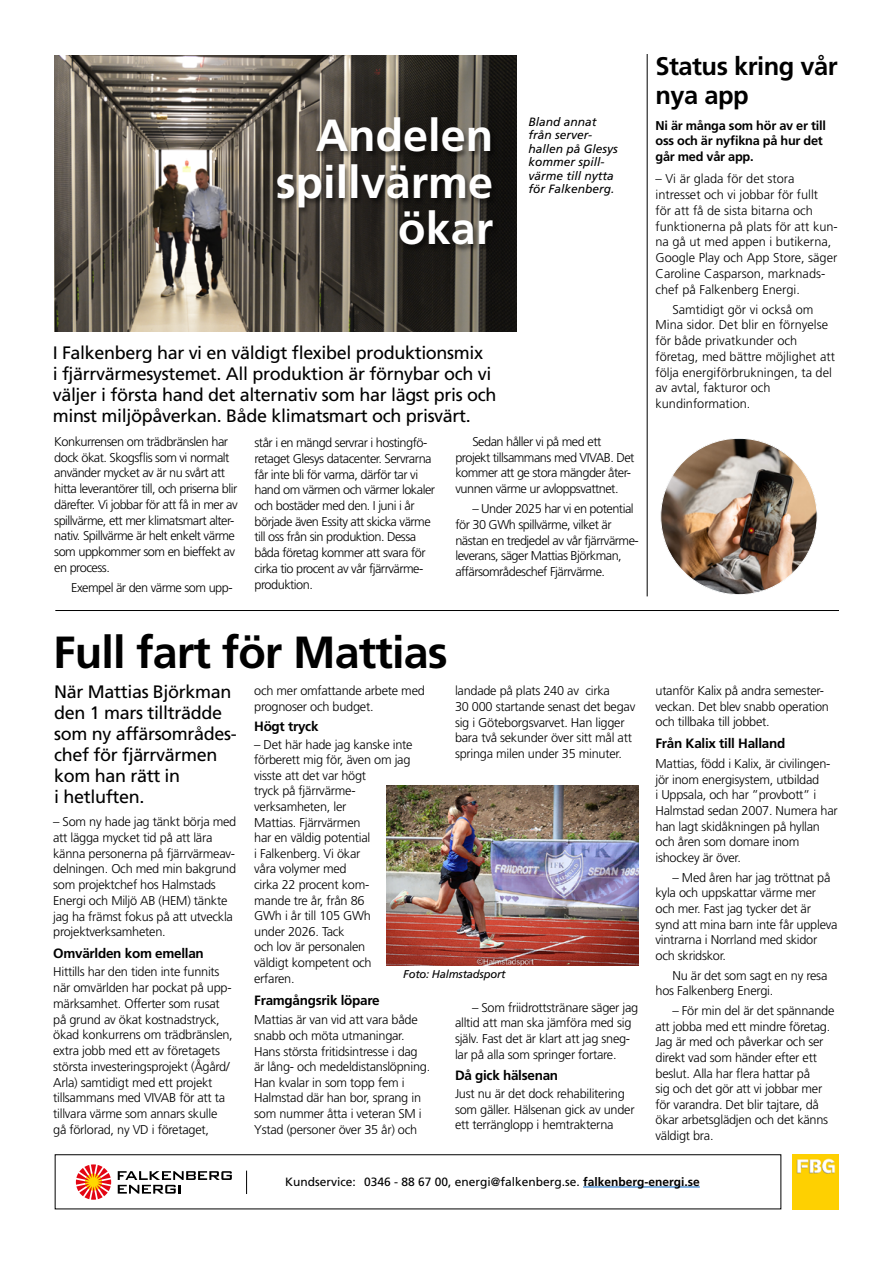
<style>
.page{position:relative;width:893px;height:1263px;background:#fff}
.page>*{position:absolute;margin:0;border:0;box-sizing:border-box;transform-origin:0 0}
.t1{font:700 45px/46.5px "Frutiger LT Std";color:#fff;text-align:right}
.t2{font:700 45px "Frutiger LT Std";letter-spacing:-.02em;color:#000}
.t3{font:700 25.5px/28.5px "Frutiger LT Std";letter-spacing:-.02em;color:#000}
.t4{font:18px/21px "Frutiger LT Std";letter-spacing:-.02em;color:#000}
.t5{font:700 13.5px "Frutiger LT Std";letter-spacing:-.02em;color:#000}
.t6{font:300 12.75px/15.6px "Frutiger LT Std";letter-spacing:-.02em;color:#000}
.t7{font:300 12.75px/15.8px "Frutiger LT Std";letter-spacing:-.04em;color:#000}
.t8{font:300 12.75px/15.8px "Frutiger LT Std";color:#000}
.t9{font:700 12.75px/15.8px "Frutiger LT Std";letter-spacing:-.02em;color:#000}
.t10{font:italic 12px/13.5px "Frutiger LT Std";color:#000}
.t11{font:12px "Frutiger LT Std";color:#000}
.t12{font:italic 11.25px "Frutiger LT Std";letter-spacing:-.02em;color:#000}
.s1{font-weight:700}
</style>
<div class="page">
<svg style="left:76px;top:1164px;width:35px;height:36px"></svg>
<svg style="left:118px;top:1171px;width:114px;height:22px"></svg>
<hr style="left:583px;top:1187px;width:117px;height:1px;background:#0563c1">
<img style="left:793px;top:1154px;width:46px;height:55px">
<svg style="left:246px;top:1170px;width:1px;height:24px"></svg>
<hr style="left:55px;top:610px;width:784px;height:1px;background:#000">
<img style="left:54px;top:55px;width:463px;height:277px">
<div style="left:275px;top:117px;width:224px;height:135px;background:#000;opacity:.49"></div>
<hr style="left:647px;top:54px;width:1px;height:542px;background:#000">
<img style="left:386px;top:785px;width:252px;height:180px">
<img style="left:662px;top:439px;width:155px;height:156px">
<h1 class="t1" style="left:276px;top:112px;width:219px">Andelen spillvärme ökar</h1>
<p class="t10" style="left:528px;top:115px;width:91px">Bland annat från server&shy;hallen på Glesys kommer spill&shy;värme till nytta för Falkenberg.</p>
<h3 class="t4" style="left:53px;top:342px;width:445px">I Falkenberg har vi en väldigt flexibel produktionsmix<br>i fjärrvärmesystemet. All produktion är förnybar och vi väljer i första hand det alternativ som har lägst pris och minst miljöpåverkan. Både klimatsmart och prisvärt.</h3>
<p class="t7" style="left:54px;top:434px;width:185px">Konkurrensen om trädbränslen har dock ökat. Skogsflis som vi normalt använder mycket av är nu svårt att hitta leverantörer till, och priserna blir därefter. Vi jobbar för att få in mer av spillvärme, ett mer klimatsmart alter&shy;nativ. Spillvärme är helt enkelt värme som uppkommer som en bieffekt av en process.</p>
<p class="t7" style="left:71px;top:580px;width:163px">Exempel är den värme som upp-</p>
<p class="t7" style="left:255px;top:435px;width:182px">står i en mängd servrar i hostingfö&shy;retaget Glesys datacenter. Servrarna får inte bli för varma, därför tar vi hand om värmen och värmer lokaler och bostäder med den. I juni i år började även Essity att skicka värme till oss från sin produktion. Dessa båda företag kommer att svara för cirka tio procent av vår fjärrvärme&shy;produktion.</p>
<p class="t7" style="left:455px;top:434px;width:181px;text-indent:17px">Sedan håller vi på med ett projekt tillsammans med VIVAB. Det kommer att ge stora mängder åter&shy;vunnen värme ur avloppsvattnet.</p>
<p class="t7" style="left:455px;top:501px;width:185px;text-indent:17px">– Under 2025 har vi en potential för 30 GWh spillvärme, vilket är nästan en tredjedel av vår fjärrvärme&shy;leverans, säger Mattias Björkman, affärsområdeschef Fjärrvärme.</p>
<h1 class="t2" style="left:53px;top:626px;width:396px">Full fart för Mattias</h1>
<h3 class="t4" style="left:54px;top:681px;width:184px">När Mattias Björkman den 1 mars tillträdde som ny affärsområdes&shy;chef för fjärrvärmen kom han rätt in<br>i hetluften.</h3>
<p class="t6" style="left:254px;top:683px;width:172px">och mer omfattande arbete med prognoser och budget.</p>
<p class="t5" style="left:254px;top:718px;width:66px">Högt tryck</p>
<p class="t6" style="left:254px;top:736px;width:160px">– Det här hade jag kanske inte förberett mig för, även om jag visste att det var högt<br>tryck på fjärrvärme&shy;verksamheten, ler<br>Mattias. Fjärrvärmen<br>har en väldig potential<br>i Falkenberg. Vi ökar<br>våra volymer med<br>cirka 22 procent kom-<br>mande tre år, från 86<br>GWh i år till 105 GWh<br>under 2026. Tack<br>och lov är personalen<br>väldigt kompetent och erfaren.</p>
<p class="t5" style="left:254px;top:992px;width:127px">Framgångsrik löpare</p>
<p class="t6" style="left:254px;top:1012px;width:178px">Mattias är van vid att vara både snabb och möta utmaningar.<br>Hans största fritidsintresse i dag är lång- och medeldistanslöpning.<br>Han kvalar in som topp fem i<br>Halmstad där han bor, sprang in som nummer åtta i veteran SM i<br>Ystad (personer över 35 år) och</p>
<p class="t6" style="left:455px;top:683px;width:182px">landade på plats 240 av cirka<br>30 000 startande senast det begav sig i Göteborgsvarvet. Han ligger bara två sekunder över sitt mål att springa milen under 35 minuter.</p>
<p class="t6" style="left:53px;top:814px;width:185px">– Som ny hade jag tänkt börja med att lägga mycket tid på att lära känna personerna på fjärrvärmeav&shy;delningen. Och med min bakgrund som projektchef hos Halmstads<br>Energi och Miljö AB (HEM) tänkte jag ha främst fokus på att utveckla projektverksamheten.</p>
<p class="t5" style="left:53px;top:946px;width:152px">Omvärlden kom emellan</p>
<p class="t6" style="left:53px;top:964px;width:181px">Hittills har den tiden inte funnits när omvärlden har pockat på upp&shy;märksamhet. Offerter som rusat på grund av ökat kostnadstryck, ökad konkurrens om trädbränslen, extra jobb med ett av företagets största investeringsprojekt (Ågård/ Arla) samtidigt med ett projekt tillsammans med VIVAB för att ta tillvara värme som annars skulle gå förlorad, ny VD i företaget,</p>
<p class="t12" style="left:403px;top:967px;width:104px">Foto: Halmstadsport</p>
<p class="t6" style="left:455px;top:1000px;width:185px;text-indent:17px">– Som friidrottstränare säger jag alltid att man ska jämföra med sig själv. Fast det är klart att jag sneg&shy;lar på alla som springer fortare.</p>
<p class="t5" style="left:455px;top:1068px;width:105px">Då gick hälsenan</p>
<p class="t6" style="left:455px;top:1086px;width:181px">Just nu är det dock rehabilitering som gäller. Hälsenan gick av under ett terränglopp i hemtrakterna</p>
<h2 class="t3" style="left:655px;top:52px;width:184px">Status kring vår nya app</h2>
<p class="t9" style="left:655px;top:117px;width:172px">Ni är många som hör av er till oss och är nyfikna på hur det går med vår app.</p>
<p class="t8" style="left:655px;top:171px;width:184px">– Vi är glada för det stora intresset och vi jobbar för fullt<br>för att få de sista bitarna och funktionerna på plats för att kun&shy;na gå ut med appen i butikerna,<br>Google Play och App Store, säger<br>Caroline Casparson, marknads&shy;chef på Falkenberg Energi.</p>
<p class="t8" style="left:655px;top:302px;width:181px;text-indent:17px">Samtidigt gör vi också om<br>Mina sidor. Det blir en förnyelse för både privatkunder och företag, med bättre möjlighet att följa energiförbrukningen, ta del av avtal, fakturor och kundinformation.</p>
<p class="t6" style="left:655px;top:683px;width:175px">utanför Kalix på andra semester&shy;veckan. Det blev snabb operation och tillbaka till jobbet.</p>
<p class="t5" style="left:655px;top:736px;width:131px">Från Kalix till Halland</p>
<p class="t6" style="left:655px;top:756px;width:184px">Mattias, född i Kalix, är civilingen&shy;jör inom energisystem, utbildad<br>i Uppsala, och har ”provbott” i<br>Halmstad sedan 2007. Numera har han lagt skidåkningen på hyllan och åren som domare inom ishockey är över.</p>
<p class="t6" style="left:655px;top:870px;width:184px;text-indent:17px">– Med åren har jag tröttnat på kyla och uppskattar värme mer och mer. Fast jag tycker det är synd att mina barn inte får uppleva vintrarna i Norrland med skidor och skridskor.</p>
<p class="t6" style="left:655px;top:968px;width:173px;text-indent:17px">Nu är det som sagt en ny resa hos Falkenberg Energi.</p>
<p class="t6" style="left:655px;top:1003px;width:180px;text-indent:17px">– För min del är det spännande att jobba med ett mindre företag.<br>Jag är med och påverkar och ser direkt vad som händer efter ett beslut. Alla har flera hattar på<br>sig och det gör att vi jobbar mer för varandra. Det blir tajtare, då ökar arbetsglädjen och det känns väldigt bra.</p>
<p class="t11" style="left:285px;top:1174px;width:72px">Kundservice:</p>
<p class="t11" style="left:364px;top:1174px;width:337px">0346 - 88 67 00, energi@falkenberg.se. <span class="s1">falkenberg-energi.se</span></p>
</div>
